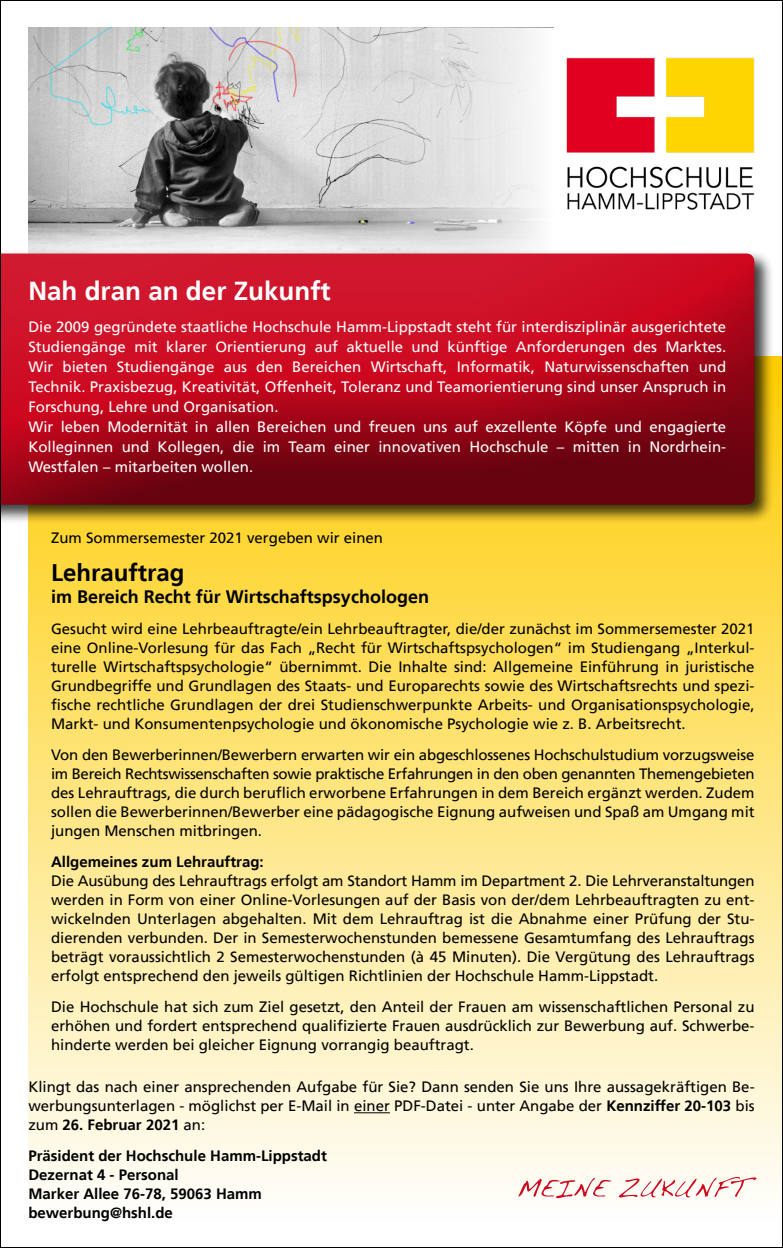
<style>
.page{position:relative;width:783px;height:1248px;background:#fff}
.page>*{position:absolute;margin:0;border:0;box-sizing:border-box;transform-origin:0 0}
.t1{font:700 26px "Frutiger LT";color:#fff}
.t2{font:700 24px "Frutiger LT";color:#000}
.t3{font:700 18px "Frutiger LT";color:#000}
.t4{font:15px/19px "Frutiger LT";color:#000;text-align:justify}
.t5{font:15px/20px "Frutiger LT";color:#fff}
.t6{font:700 15px/19px "Frutiger LT";color:#000}
.s1{font-weight:700}
</style>
<div class="page">
<div style="left:28px;top:356px;width:754px;height:863px;background:linear-gradient(to bottom,#fecc00,#fefefd)"></div>
<img style="left:28px;top:28px;width:327px;height:222px">
<svg style="left:355px;top:28px;width:188px;height:222px;fill:#e1e1e1"></svg>
<div style="left:0;top:250px;width:773px;height:274px;background:#000;opacity:.75"></div>
<div style="left:0;top:251px;width:755px;height:195px;background:#fff;opacity:.1"></div>
<div style="left:0;top:259px;width:755px;height:246px;background:#000;opacity:.5"></div>
<hr style="left:354px;top:1112px;width:36px;height:1px;background:#000">
<svg style="left:518px;top:1176px;width:238px;height:21px"></svg>
<img style="left:566px;top:58px;width:188px;height:152px">
<h1 class="t1" style="left:28px;top:275px;width:303px">Nah dran an der Zukunft</h1>
<p class="t5" style="left:28px;top:317px;width:699px">Die 2009 gegründete staatliche Hochschule Hamm-Lippstadt steht für interdisziplinär ausgerichtete Studiengänge mit klarer Orientierung auf aktuelle und künftige Anforderungen des Marktes.<br>Wir bieten Studiengänge aus den Bereichen Wirtschaft, Informatik, Naturwissenschaften und Technik. Praxisbezug, Kreativität, Offenheit, Toleranz und Teamorientierung sind unser Anspruch in Forschung, Lehre und Organisation.<br>Wir leben Modernität in allen Bereichen und freuen uns auf exzellente Köpfe und engagierte Kolleginnen und Kollegen, die im Team einer innovativen Hochschule – mitten in Nordrhein-Westfalen – mitarbeiten wollen.</p>
<p class="t4" style="left:51px;top:528px;width:333px">Zum Sommersemester 2021 vergeben wir einen</p>
<h2 class="t2" style="left:51px;top:558px;width:135px">Lehrauftrag</h2>
<p class="t3" style="left:51px;top:585px;width:379px">im Bereich Recht für Wirtschaftspsychologen</p>
<p class="t4" style="left:51px;top:619px;width:705px">Gesucht wird eine Lehrbeauftragte/ein Lehrbeauftragter, die/der zunächst im Sommersemester 2021 eine Online-Vorlesung für das Fach „Recht für Wirtschaftspsychologen“ im Studiengang „Interkul&shy;turelle Wirtschaftspsychologie“ übernimmt. Die Inhalte sind: Allgemeine Einführung in juristische Grundbegriffe und Grundlagen des Staats- und Europarechts sowie des Wirtschaftsrechts und spezi&shy;fische rechtliche Grundlagen der drei Studienschwerpunkte Arbeits- und Organisationspsychologie, Markt- und Konsumentenpsychologie und ökonomische Psychologie wie z. B. Arbeitsrecht.</p>
<p class="t4" style="left:51px;top:745px;width:705px">Von den Bewerberinnen/Bewerbern erwarten wir ein abgeschlossenes Hochschulstudium vorzugsweise im Bereich Rechtswissenschaften sowie praktische Erfahrungen in den oben genannten Themengebieten des Lehrauftrags, die durch beruflich erworbene Erfahrungen in dem Bereich ergänzt werden. Zudem sollen die Bewerberinnen/Bewerber eine pädagogische Eignung aufweisen und Spaß am Umgang mit jungen Menschen mitbringen.</p>
<p class="t6" style="left:51px;top:852px;width:214px">Allgemeines zum Lehrauftrag:</p>
<p class="t4" style="left:51px;top:871px;width:705px">Die Ausübung des Lehrauftrags erfolgt am Standort Hamm im Department 2. Die Lehrveranstaltungen werden in Form von einer Online-Vorlesungen auf der Basis von der/dem Lehrbeauftragten zu ent&shy;wickelnden Unterlagen abgehalten. Mit dem Lehrauftrag ist die Abnahme einer Prüfung der Stu&shy;dierenden verbunden. Der in Semesterwochenstunden bemessene Gesamtumfang des Lehrauftrags beträgt voraussichtlich 2 Semesterwochenstunden (à 45 Minuten). Die Vergütung des Lehrauftrags erfolgt entsprechend den jeweils gültigen Richtlinien der Hochschule Hamm-Lippstadt.</p>
<p class="t4" style="left:51px;top:997px;width:704px">Die Hochschule hat sich zum Ziel gesetzt, den Anteil der Frauen am wissenschaftlichen Personal zu erhöhen und fordert entsprechend qualifizierte Frauen ausdrücklich zur Bewerbung auf. Schwerbe&shy;hinderte werden bei gleicher Eignung vorrangig beauftragt.</p>
<p class="t4" style="left:28px;top:1077px;width:727px">Klingt das nach einer ansprechenden Aufgabe für Sie? Dann senden Sie uns Ihre aussagekräftigen Be&shy;werbungsunterlagen - möglichst per E-Mail in einer PDF-Datei - unter Angabe der <span class="s1">Kennziffer 20-103</span> bis zum <span class="s1">26. Februar 2021</span> an:</p>
<p class="t6" style="left:28px;top:1146px;width:300px">Präsident der Hochschule Hamm-Lippstadt<br>Dezernat 4 - Personal<br>Marker Allee 76-78, 59063 Hamm bewerbung@hshl.de</p>
</div>
